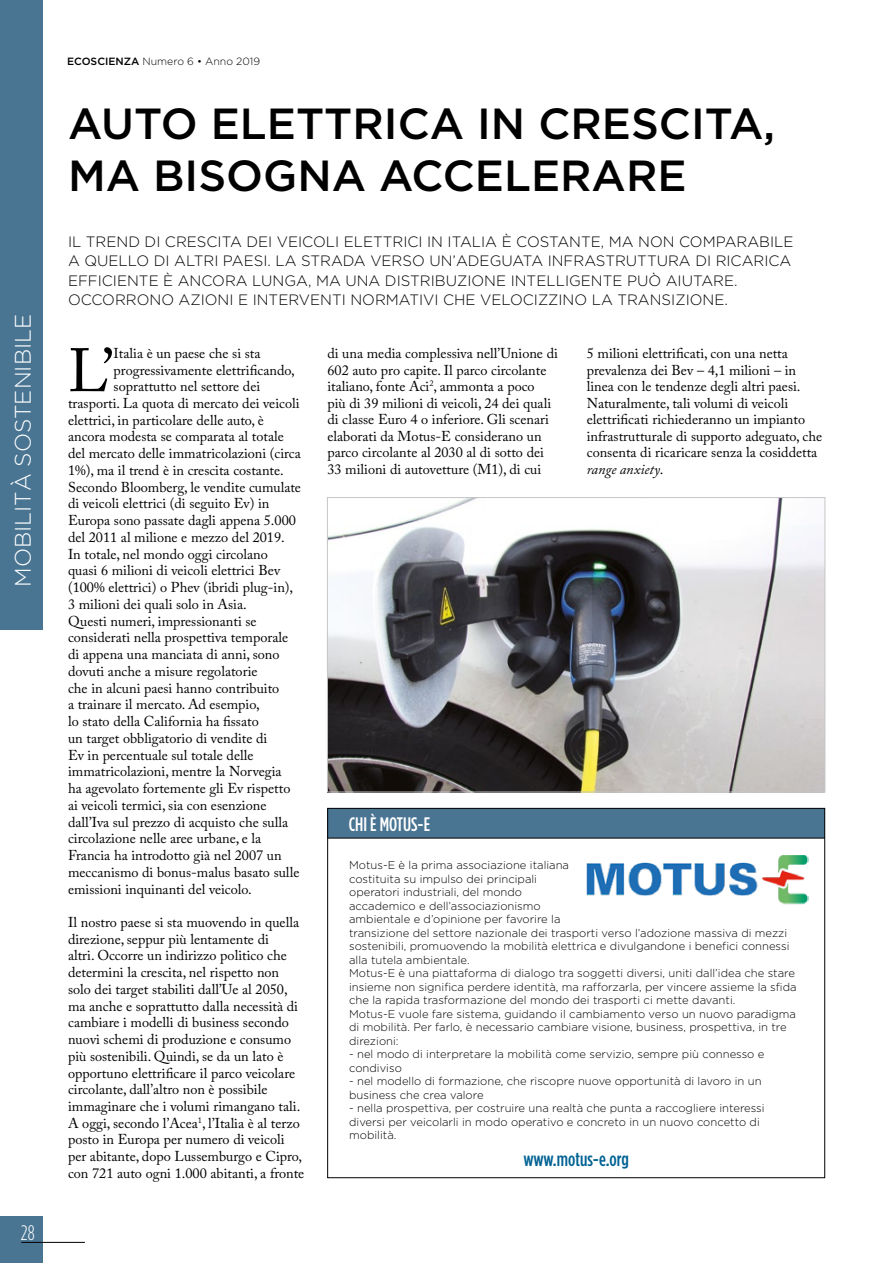
<style>
.page{position:relative;width:893px;height:1263px;background:#fff}
.page>*{position:absolute;margin:0;border:0;box-sizing:border-box;transform-origin:0 0}
.t1{font:60.6px "Adobe Caslon Pro";color:#000}
.t2{font:500 43.5px/52.5px "Gotham HTF";color:#000}
.t3{font:300 22.5px "Gotham HTF";color:#fff}
.t4{font:300 condensed 21px "Gotham HTF";color:#fff}
.t5{font:500 condensed 19.5px "Gotham HTF";color:#006293}
.t6{font:500 condensed 19.5px "Gotham HTF";color:#fff}
.t7{font:300 15px/19.5px "Gotham HTF";color:#000}
.t8{font:14.25px/16.8px "Adobe Caslon Pro";color:#000}
.t9{font:300 11.25px/13.5px "Gotham HTF";color:#000}
.t10{font:300 10.5px "Gotham HTF";color:#000}
.s1{font-weight:500}
.s2{font-style:italic}
</style>
<div class="page">
<div style="left:0;top:1216px;width:43px;height:47px;background:#497593"></div>
<hr style="left:21px;top:1242px;width:64px;height:1px;background:#000">
<div style="left:0;top:0;width:43px;height:629px;background:#497593"></div>
<div style="left:327px;top:808px;width:498px;height:30px;background:#497593"></div>
<hr style="left:327px;top:838px;width:498px;height:1px;background:#000">
<img style="left:587px;top:855px;width:221px;height:49px">
<img style="left:329px;top:499px;width:494px;height:291px">
<div style="left:327px;top:497px;width:498px;height:295px;border:1px solid #c6c6c6"></div>
<h3 class="t3" style="left:11px;top:587px;width:274px;rotate:-90deg">MOBILITÀ SOSTENIBILE</h3>
<h3 class="t4" style="left:21px;top:1221px;width:15px">28</h3>
<p class="t10" style="left:67px;top:56px;width:194px"><span class="s1">ECOSCIENZA</span> Numero 6 • Anno 2019</p>
<h2 class="t2" style="left:68px;top:96px;width:709px">AUTO ELETTRICA IN CRESCITA,<br>MA BISOGNA ACCELERARE</h2>
<p class="t7" style="left:68px;top:231px;width:727px">IL TREND DI CRESCITA DEI VEICOLI ELETTRICI IN ITALIA È COSTANTE, MA NON COMPARABILE A QUELLO DI ALTRI PAESI. LA STRADA VERSO UN’ADEGUATA INFRASTRUTTURA DI RICARICA EFFICIENTE È ANCORA LUNGA, MA UNA DISTRIBUZIONE INTELLIGENTE PUÒ AIUTARE.<br>OCCORRONO AZIONI E INTERVENTI NORMATIVI CHE VELOCIZZINO LA TRANSIZIONE.</p>
<h1 class="t1" style="left:68px;top:335px;width:47px">L’</h1>
<p class="t8" style="left:114px;top:345px;width:148px">Italia è un paese che si sta</p>
<p class="t8" style="left:114px;top:361px;width:183px">progressivamente elettrificando,</p>
<p class="t8" style="left:114px;top:378px;width:148px">soprattutto nel settore dei</p>
<p class="t8" style="left:68px;top:395px;width:233px">trasporti. La quota di mercato dei veicoli</p>
<p class="t8" style="left:68px;top:411px;width:197px">elettrici, in particolare delle auto, è</p>
<p class="t8" style="left:68px;top:428px;width:217px">ancora modesta se comparata al totale</p>
<p class="t8" style="left:68px;top:445px;width:235px">del mercato delle immatricolazioni (circa</p>
<p class="t8" style="left:68px;top:461px;width:217px">1%), ma il trend è in crescita costante.</p>
<p class="t8" style="left:68px;top:478px;width:234px">Secondo Bloomberg, le vendite cumulate</p>
<p class="t8" style="left:68px;top:495px;width:203px">di veicoli elettrici (di seguito Ev) in</p>
<p class="t8" style="left:68px;top:512px;width:229px">Europa sono passate dagli appena 5.000</p>
<p class="t8" style="left:68px;top:528px;width:218px">del 2011 al milione e mezzo del 2019.</p>
<p class="t8" style="left:68px;top:545px;width:201px">In totale, nel mondo oggi circolano</p>
<p class="t8" style="left:68px;top:562px;width:214px">quasi 6 milioni di veicoli elettrici Bev</p>
<p class="t8" style="left:68px;top:579px;width:227px">(100% elettrici) o Phev (ibridi plug-in),</p>
<p class="t8" style="left:68px;top:595px;width:180px">3 milioni dei quali solo in Asia.</p>
<p class="t8" style="left:68px;top:612px;width:190px">Questi numeri, impressionanti se</p>
<p class="t8" style="left:68px;top:629px;width:222px">considerati nella prospettiva temporale</p>
<p class="t8" style="left:68px;top:646px;width:213px">di appena una manciata di anni, sono</p>
<p class="t8" style="left:68px;top:662px;width:191px">dovuti anche a misure regolatorie</p>
<p class="t8" style="left:68px;top:679px;width:213px">che in alcuni paesi hanno contribuito</p>
<p class="t8" style="left:68px;top:696px;width:193px">a trainare il mercato. Ad esempio,</p>
<p class="t8" style="left:68px;top:713px;width:192px">lo stato della California ha fissato</p>
<p class="t8" style="left:68px;top:729px;width:201px">un target obbligatorio di vendite di</p>
<p class="t8" style="left:68px;top:746px;width:187px">Ev in percentuale sul totale delle</p>
<p class="t8" style="left:68px;top:763px;width:215px">immatricolazioni, mentre la Norvegia</p>
<p class="t8" style="left:68px;top:780px;width:224px">ha agevolato fortemente gli Ev rispetto</p>
<p class="t8" style="left:68px;top:796px;width:200px">ai veicoli termici, sia con esenzione</p>
<p class="t8" style="left:68px;top:813px;width:222px">dall’Iva sul prezzo di acquisto che sulla</p>
<p class="t8" style="left:68px;top:830px;width:195px">circolazione nelle aree urbane, e la</p>
<p class="t8" style="left:68px;top:847px;width:215px">Francia ha introdotto già nel 2007 un</p>
<p class="t8" style="left:68px;top:863px;width:233px">meccanismo di bonus-malus basato sulle</p>
<p class="t8" style="left:68px;top:880px;width:185px">emissioni inquinanti del veicolo.</p>
<p class="t8" style="left:68px;top:914px;width:238px">Il nostro paese si sta muovendo in quella direzione, seppur più lentamente di<br>altri. Occorre un indirizzo politico che determini la crescita, nel rispetto non solo dei target stabiliti dall’Ue al 2050, ma anche e soprattutto dalla necessità di cambiare i modelli di business secondo nuovi schemi di produzione e consumo più sostenibili. Quindi, se da un lato è opportuno elettrificare il parco veicolare circolante, dall’altro non è possibile immaginare che i volumi rimangano tali.<br>A oggi, secondo l’Acea<sup>1</sup>, l’Italia è al terzo posto in Europa per numero di veicoli per abitante, dopo Lussemburgo e Cipro, con 721 auto ogni 1.000 abitanti, a fronte</p>
<p class="t8" style="left:327px;top:345px;width:232px">di una media complessiva nell’Unione di 602 auto pro capite. Il parco circolante italiano, fonte Aci<sup>2</sup>, ammonta a poco<br>più di 39 milioni di veicoli, 24 dei quali di classe Euro 4 o inferiore. Gli scenari elaborati da Motus-E considerano un parco circolante al 2030 al di sotto dei 33 milioni di autovetture (M1), di cui</p>
<p class="t8" style="left:587px;top:345px;width:237px">5 milioni elettrificati, con una netta prevalenza dei Bev – 4,1 milioni – in linea con le tendenze degli altri paesi.<br>Naturalmente, tali volumi di veicoli elettrificati richiederanno un impianto infrastrutturale di supporto adeguato, che consenta di ricaricare senza la cosiddetta <span class="s2">range anxiety</span>.</p>
<h3 class="t6" style="left:349px;top:814px;width:83px">CHI È MOTUS-E</h3>
<p class="t9" style="left:349px;top:858px;width:449px">Motus-E è la prima associazione italiana<br>costituita su impulso dei principali<br>operatori industriali, del mondo<br>accademico e dell’associazionismo<br>ambientale e d’opinione per favorire la<br>transizione del settore nazionale dei trasporti verso l’adozione massiva di mezzi sostenibili, promuovendo la mobilità elettrica e divulgandone i benefici connessi alla tutela ambientale.<br>Motus-E è una piattaforma di dialogo tra soggetti diversi, uniti dall’idea che stare insieme non significa perdere identità, ma rafforzarla, per vincere assieme la sfida che la rapida trasformazione del mondo dei trasporti ci mette davanti.<br>Motus-E vuole fare sistema, guidando il cambiamento verso un nuovo paradigma di mobilità. Per farlo, è necessario cambiare visione, business, prospettiva, in tre direzioni:</p>
<p class="t9" style="left:349px;top:1047px;width:417px">- nel modo di interpretare la mobilità come servizio, sempre più connesso e condiviso</p>
<p class="t9" style="left:349px;top:1074px;width:414px">- nel modello di formazione, che riscopre nuove opportunità di lavoro in un business che crea valore</p>
<p class="t9" style="left:349px;top:1101px;width:417px">- nella prospettiva, per costruire una realtà che punta a raccogliere interessi diversi per veicolarli in modo operativo e concreto in un nuovo concetto di mobilità.</p>
<h3 class="t5" style="left:524px;top:1149px;width:107px">www.motus-e.org</h3>
</div>
